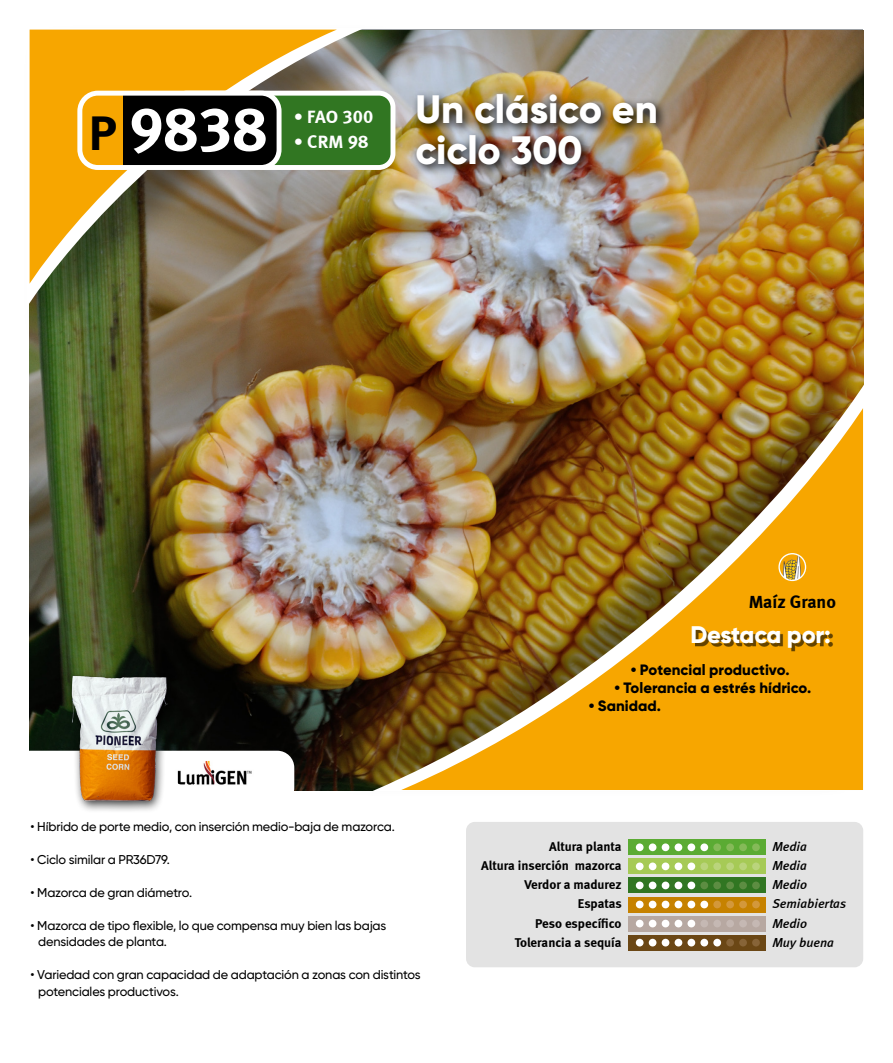
<style>
.page{position:relative;width:893px;height:1063px;background:#fff}
.page>*{position:absolute;margin:0;border:0;box-sizing:border-box;transform-origin:0 0}
.t1{font:61.65px "Meta Bold LF";color:#fff}
.t2{font:49.95px "Meta Bold LF";color:#000}
.t3{font:800 39.6px/40.5px "Gilroy";color:#fff}
.t4{font:800 24px "Gilroy";letter-spacing:-.02em;color:#fff}
.t5{font:18.3px "Meta Bold LF";letter-spacing:.005em;color:#fff}
.t6{font:18px "Meta Bold LF";color:#000}
.t7{font:800 15px "Gilroy";color:#000}
.t8{font:13.05px/19.4px "Meta Bold LF";letter-spacing:-.005em;color:#000;text-align:right}
.t9{font:italic 13.05px/19.4px "Meta Medium LF";color:#000}
.t10{font:500 12.75px/16.5px "Gilroy";letter-spacing:-.01em;color:#000}
</style>
<div class="page">
<img style="left:30px;top:31px;width:833px;height:759px">
<div style="left:22px;top:23px;width:389px;height:331px;background:#000;opacity:.4"></div>
<img style="left:26px;top:28px;width:339px;height:280px">
<svg style="left:30px;top:30px;width:307px;height:254px;background:#b68f3d"></svg>
<img style="left:411px;top:89px;width:257px;height:87px">
<div style="left:173px;top:93px;width:220px;height:75px;background:#317622;border-radius:14px"></div>
<div style="left:170px;top:91px;width:225px;height:79px;border:5px solid #fff;border-radius:14px"></div>
<div style="left:80px;top:93px;width:199px;height:75px;background:#f7a600;border-radius:18px"></div>
<div style="left:123px;top:93px;width:156px;height:75px;background:#000"></div>
<div style="left:77px;top:91px;width:205px;height:79px;border:5px solid #fff;border-radius:18px"></div>
<div style="left:324px;top:341px;width:542px;height:457px;background:#000;opacity:.4"></div>
<img style="left:372px;top:385px;width:492px;height:406px">
<img style="left:401px;top:408px;width:462px;height:382px">
<div style="left:695px;top:629px;width:138px;height:22px;background:#000;opacity:.6"></div>
<div style="left:14px;top:751px;width:280px;height:54px;background:#fff;border-radius:17px"></div>
<div style="left:66px;top:670px;width:111px;height:143px;background:#000;opacity:.75"></div>
<img style="left:60px;top:644px;width:113px;height:167px">
<img style="left:176px;top:761px;width:76px;height:25px">
<div style="left:466px;top:822px;width:397px;height:145px;background:#e3e3e3;border-radius:9px"></div>
<div style="left:629px;top:840px;width:137px;height:15px;background:#5bab33"></div>
<div style="left:636px;top:843px;width:8px;height:8px;background:#fff;border-radius:50%"></div>
<div style="left:649px;top:843px;width:7px;height:8px;background:#fff;border-radius:50%"></div>
<div style="left:662px;top:843px;width:7px;height:8px;background:#fff;border-radius:50%"></div>
<div style="left:675px;top:843px;width:7px;height:8px;background:#fff;border-radius:50%"></div>
<div style="left:687px;top:843px;width:8px;height:8px;background:#fff;border-radius:50%"></div>
<div style="left:700px;top:843px;width:8px;height:8px;background:#fff;border-radius:50%"></div>
<div style="left:713px;top:843px;width:8px;height:8px;background:#85ba58;border-radius:50%"></div>
<div style="left:726px;top:843px;width:8px;height:8px;background:#85ba58;border-radius:50%"></div>
<div style="left:739px;top:843px;width:8px;height:8px;background:#85ba58;border-radius:50%"></div>
<div style="left:752px;top:843px;width:8px;height:8px;background:#85ba58;border-radius:50%"></div>
<div style="left:629px;top:859px;width:137px;height:15px;background:#a6ca56"></div>
<div style="left:636px;top:863px;width:8px;height:7px;background:#fff;border-radius:50%"></div>
<div style="left:649px;top:863px;width:7px;height:7px;background:#fff;border-radius:50%"></div>
<div style="left:662px;top:863px;width:7px;height:7px;background:#fff;border-radius:50%"></div>
<div style="left:675px;top:863px;width:7px;height:7px;background:#fff;border-radius:50%"></div>
<div style="left:687px;top:863px;width:8px;height:7px;background:#fff;border-radius:50%"></div>
<div style="left:700px;top:863px;width:8px;height:7px;background:#bad47c;border-radius:50%"></div>
<div style="left:713px;top:863px;width:8px;height:7px;background:#bad47c;border-radius:50%"></div>
<div style="left:726px;top:863px;width:8px;height:7px;background:#bad47c;border-radius:50%"></div>
<div style="left:739px;top:863px;width:8px;height:7px;background:#bad47c;border-radius:50%"></div>
<div style="left:752px;top:863px;width:8px;height:7px;background:#bad47c;border-radius:50%"></div>
<div style="left:629px;top:878px;width:137px;height:15px;background:#317622"></div>
<div style="left:636px;top:882px;width:8px;height:7px;background:#fff;border-radius:50%"></div>
<div style="left:649px;top:882px;width:7px;height:7px;background:#fff;border-radius:50%"></div>
<div style="left:662px;top:882px;width:7px;height:7px;background:#fff;border-radius:50%"></div>
<div style="left:675px;top:882px;width:7px;height:7px;background:#fff;border-radius:50%"></div>
<div style="left:687px;top:882px;width:8px;height:7px;background:#fff;border-radius:50%"></div>
<div style="left:700px;top:882px;width:8px;height:7px;background:#5d8d42;border-radius:50%"></div>
<div style="left:713px;top:882px;width:8px;height:7px;background:#5d8d42;border-radius:50%"></div>
<div style="left:726px;top:882px;width:8px;height:7px;background:#5d8d42;border-radius:50%"></div>
<div style="left:739px;top:882px;width:8px;height:7px;background:#5d8d42;border-radius:50%"></div>
<div style="left:752px;top:882px;width:8px;height:7px;background:#5d8d42;border-radius:50%"></div>
<div style="left:629px;top:897px;width:137px;height:15px;background:#c68200"></div>
<div style="left:636px;top:901px;width:8px;height:7px;background:#fff;border-radius:50%"></div>
<div style="left:649px;top:901px;width:7px;height:7px;background:#fff;border-radius:50%"></div>
<div style="left:662px;top:901px;width:7px;height:7px;background:#fff;border-radius:50%"></div>
<div style="left:675px;top:901px;width:7px;height:7px;background:#fff;border-radius:50%"></div>
<div style="left:687px;top:901px;width:8px;height:7px;background:#fff;border-radius:50%"></div>
<div style="left:700px;top:901px;width:8px;height:7px;background:#fff;border-radius:50%"></div>
<div style="left:713px;top:901px;width:8px;height:7px;background:#d3983b;border-radius:50%"></div>
<div style="left:726px;top:901px;width:8px;height:7px;background:#d3983b;border-radius:50%"></div>
<div style="left:739px;top:901px;width:8px;height:7px;background:#d3983b;border-radius:50%"></div>
<div style="left:752px;top:901px;width:8px;height:7px;background:#d3983b;border-radius:50%"></div>
<div style="left:629px;top:916px;width:137px;height:15px;background:#b7a8a1"></div>
<div style="left:636px;top:920px;width:8px;height:7px;background:#fff;border-radius:50%"></div>
<div style="left:649px;top:920px;width:7px;height:7px;background:#fff;border-radius:50%"></div>
<div style="left:662px;top:920px;width:7px;height:7px;background:#fff;border-radius:50%"></div>
<div style="left:675px;top:920px;width:7px;height:7px;background:#fff;border-radius:50%"></div>
<div style="left:687px;top:920px;width:8px;height:7px;background:#fff;border-radius:50%"></div>
<div style="left:700px;top:920px;width:8px;height:7px;background:#c5b8b3;border-radius:50%"></div>
<div style="left:713px;top:920px;width:8px;height:7px;background:#c5b8b3;border-radius:50%"></div>
<div style="left:726px;top:920px;width:8px;height:7px;background:#c5b8b3;border-radius:50%"></div>
<div style="left:739px;top:920px;width:8px;height:7px;background:#c5b8b3;border-radius:50%"></div>
<div style="left:752px;top:920px;width:8px;height:7px;background:#c5b8b3;border-radius:50%"></div>
<div style="left:629px;top:935px;width:137px;height:15px;background:#6b4715"></div>
<div style="left:636px;top:939px;width:8px;height:8px;background:#fff;border-radius:50%"></div>
<div style="left:649px;top:939px;width:7px;height:8px;background:#fff;border-radius:50%"></div>
<div style="left:662px;top:939px;width:7px;height:8px;background:#fff;border-radius:50%"></div>
<div style="left:675px;top:939px;width:7px;height:8px;background:#fff;border-radius:50%"></div>
<div style="left:687px;top:939px;width:8px;height:8px;background:#fff;border-radius:50%"></div>
<div style="left:700px;top:939px;width:8px;height:8px;background:#fff;border-radius:50%"></div>
<div style="left:713px;top:939px;width:8px;height:8px;background:#fff;border-radius:50%"></div>
<div style="left:726px;top:939px;width:8px;height:8px;background:#876438;border-radius:50%"></div>
<div style="left:739px;top:939px;width:8px;height:8px;background:#876438;border-radius:50%"></div>
<div style="left:752px;top:939px;width:8px;height:8px;background:#876438;border-radius:50%"></div>
<img style="left:779px;top:554px;width:26px;height:26px;border-radius:13px">
<div style="left:778px;top:553px;width:28px;height:28px;border:1px solid #fff;border-radius:50%"></div>
<h2 class="t2" style="left:89px;top:103px;width:30px">P</h2>
<h1 class="t1" style="left:129px;top:92px;width:140px">9838</h1>
<h3 class="t5" style="left:294px;top:106px;width:81px">• FAO 300</h3>
<h3 class="t5" style="left:294px;top:131px;width:76px">• CRM 98</h3>
<h3 class="t3" style="left:415px;top:89px;width:244px">Un clásico en ciclo 300</h3>
<h3 class="t6" style="left:749px;top:591px;width:89px">Maíz Grano</h3>
<h3 class="t4" style="left:690px;top:619px;width:142px">Destaca por:</h3>
<p class="t7" style="left:631px;top:660px;width:160px">• Potencial productivo.</p>
<p class="t7" style="left:614px;top:678px;width:199px">• Tolerancia a estrés hídrico.</p>
<p class="t7" style="left:589px;top:696px;width:74px">• Sanidad.</p>
<p class="t10" style="left:31px;top:818px;width:366px">• Híbrido de porte medio, con inserción medio-baja de mazorca.</p>
<p class="t10" style="left:31px;top:851px;width:141px">• Ciclo similar a PR36D79.</p>
<p class="t10" style="left:31px;top:884px;width:163px">• Mazorca de gran diámetro.</p>
<p class="t10" style="left:38px;top:917px;width:350px;text-indent:-7px">• Mazorca de tipo flexible, lo que compensa muy bien las bajas densidades de planta.</p>
<p class="t10" style="left:38px;top:966px;width:384px;text-indent:-7px">• Variedad con gran capacidad de adaptación a zonas con distintos potenciales productivos.</p>
<p class="t8" style="left:481px;top:836px;width:142px">Altura planta<br>Altura inserción mazorca<br>Verdor a madurez<br>Espatas<br>Peso específico<br>Tolerancia a sequía</p>
<p class="t9" style="left:772px;top:836px;width:75px">Media<br>Media<br>Medio<br>Semiabiertas<br>Medio<br>Muy buena</p>
</div>
